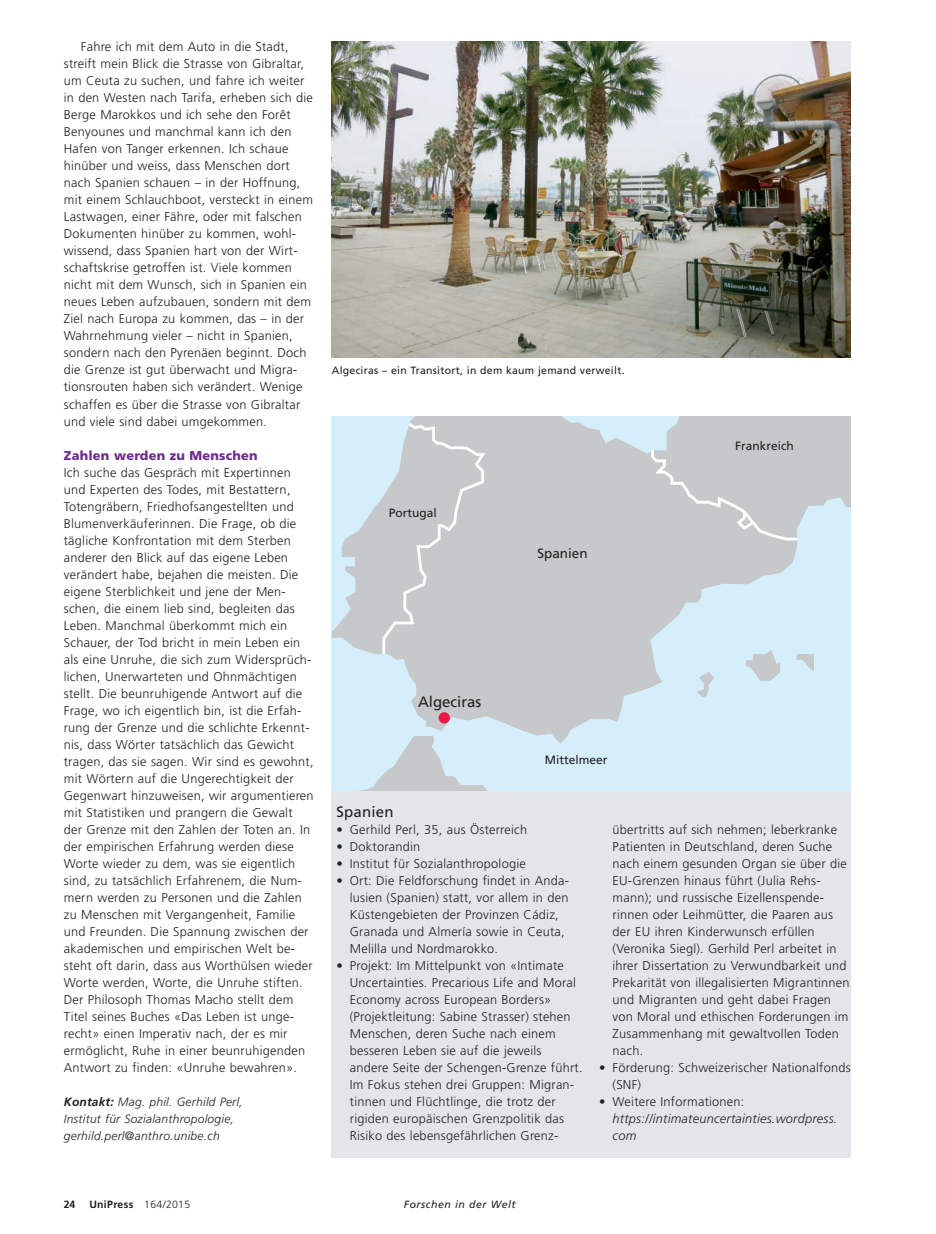
<style>
.page{position:relative;width:936px;height:1234px;background:#fff}
.page>*{position:absolute;margin:0;border:0;box-sizing:border-box;transform-origin:0 0}
.t1{font:15px "Frutiger";color:#231f20}
.t2{font:13.5px "Frutiger";color:#231f20}
.t3{font:300 12.75px/17px "Frutiger";letter-spacing:.02em;color:#231f20}
.t4{font:italic 300 12.75px/17px "Frutiger";letter-spacing:.02em;color:#231f20}
.t5{font:900 12.75px "Frutiger";letter-spacing:.015em;color:#6e2c91}
.t6{font:italic 300 12px/17px "Frutiger";letter-spacing:.02em;color:#231f20}
.t7{font:12px "Frutiger";color:#231f20}
.t8{font:10.5px "Frutiger";letter-spacing:.025em;color:#231f20}
.t9{font:700 10.5px "Frutiger";letter-spacing:.03em;color:#231f20}
.t10{font:italic 10.5px "Frutiger";letter-spacing:.05em;color:#231f20}
.s1{font-weight:700}
.s2{font-weight:300}
</style>
<div class="page">
<img style="left:332px;top:41px;width:518px;height:316px">
<div style="left:332px;top:790px;width:518px;height:367px;background:#e2e6e8"></div>
<div style="left:332px;top:416px;width:518px;height:374px;background:#d4effb"></div>
<svg style="left:332px;top:416px;width:518px;height:327px;fill:#c7c8ca"></svg>
<svg style="left:381px;top:420px;width:106px;height:236px;background:#cacccf"></svg>
<div style="left:649px;top:447px;width:150px;height:94px;background:#c7c8ca"></div>
<svg style="left:355px;top:735px;width:132px;height:55px"></svg>
<svg style="left:745px;top:649px;width:35px;height:32px"></svg>
<svg style="left:795px;top:654px;width:18px;height:17px"></svg>
<svg style="left:694px;top:671px;width:20px;height:27px"></svg>
<div style="left:438px;top:712px;width:12px;height:11px;background:#ed1748;border-radius:50%"></div>
<p class="t3" style="left:64px;top:38px;width:251px;text-indent:17px">Fahre ich mit dem Auto in die Stadt, streift mein Blick die Strasse von Gibraltar, um Ceuta zu suchen, und fahre ich weiter in den Westen nach Tarifa, erheben sich die Berge Marokkos und ich sehe den Forêt Benyounes und manchmal kann ich den Hafen von Tanger erkennen. Ich schaue hinüber und weiss, dass Menschen dort nach Spanien schauen – in der Hoffnung, mit einem Schlauchboot, versteckt in einem Lastwagen, einer Fähre, oder mit falschen Dokumenten hinüber zu kommen, wohl&shy;wissend, dass Spanien hart von der Wirt&shy;schaftskrise getroffen ist. Viele kommen nicht mit dem Wunsch, sich in Spanien ein neues Leben aufzubauen, sondern mit dem Ziel nach Europa zu kommen, das – in der Wahrnehmung vieler – nicht in Spanien, sondern nach den Pyrenäen beginnt. Doch die Grenze ist gut überwacht und Migra&shy;tionsrouten haben sich verändert. Wenige schaffen es über die Strasse von Gibraltar und viele sind dabei umgekommen.</p>
<p class="t5" style="left:64px;top:447px;width:195px">Zahlen werden zu Menschen</p>
<p class="t3" style="left:64px;top:463px;width:251px">Ich suche das Gespräch mit Expertinnen und Experten des Todes, mit Bestattern, Totengräbern, Friedhofsangestellten und Blumenverkäuferinnen. Die Frage, ob die tägliche Konfrontation mit dem Sterben anderer den Blick auf das eigene Leben verändert habe, bejahen die meisten. Die eigene Sterblichkeit und jene der Men&shy;schen, die einem lieb sind, begleiten das Leben. Manchmal überkommt mich ein Schauer, der Tod bricht in mein Leben ein als eine Unruhe, die sich zum Widersprüch&shy;lichen, Unerwarteten und Ohnmächtigen stellt. Die beunruhigende Antwort auf die Frage, wo ich eigentlich bin, ist die Erfah&shy;rung der Grenze und die schlichte Erkennt&shy;nis, dass Wörter tatsächlich das Gewicht tragen, das sie sagen. Wir sind es gewohnt, mit Wörtern auf die Ungerechtigkeit der Gegenwart hinzuweisen, wir argumentieren mit Statistiken und prangern die Gewalt der Grenze mit den Zahlen der Toten an. In der empirischen Erfahrung werden diese Worte wieder zu dem, was sie eigentlich sind, zu tatsächlich Erfahrenem, die Num&shy;mern werden zu Personen und die Zahlen zu Menschen mit Vergangenheit, Familie und Freunden. Die Spannung zwischen der akademischen und empirischen Welt be&shy;steht oft darin, dass aus Worthülsen wieder Worte werden, Worte, die Unruhe stiften.<br>Der Philosoph Thomas Macho stellt dem Titel seines Buches «Das Leben ist unge&shy;recht» einen Imperativ nach, der es mir ermöglicht, Ruhe in einer beunruhigenden Antwort zu finden: «Unruhe bewahren».</p>
<p class="t6" style="left:64px;top:1093px;width:180px"><span class="s1">Kontakt:</span> Mag. phil. Gerhild Perl,<br>Institut für Sozialanthropologie, gerhild.perl@anthro.unibe.ch</p>
<p class="t8" style="left:332px;top:364px;width:294px">Algeciras – ein Transitort, in dem kaum jemand verweilt.</p>
<p class="t7" style="left:389px;top:506px;width:50px">Portugal</p>
<p class="t1" style="left:418px;top:692px;width:65px">Algeciras</p>
<p class="t2" style="left:537px;top:545px;width:52px">Spanien</p>
<p class="t7" style="left:544px;top:752px;width:64px">Mittelmeer</p>
<p class="t7" style="left:735px;top:439px;width:60px">Frankreich</p>
<p class="t1" style="left:336px;top:802px;width:59px">Spanien</p>
<p class="t3" style="left:336px;top:820px;width:192px">• Gerhild Perl, 35, aus Österreich</p>
<p class="t3" style="left:336px;top:837px;width:85px">• Doktorandin</p>
<p class="t3" style="left:336px;top:854px;width:191px">• Institut für Sozialanthropologie</p>
<p class="t3" style="left:350px;top:872px;width:221px;text-indent:-14px">• Ort: Die Feldforschung findet in Anda&shy;lusien (Spanien) statt, vor allem in den Küstengebieten der Provinzen Cádiz, Granada und Almería sowie in Ceuta, Melilla und Nordmarokko.</p>
<p class="t3" style="left:350px;top:957px;width:234px;text-indent:-14px">• Projekt: Im Mittelpunkt von «Intimate Uncertainties. Precarious Life and Moral Economy across European Borders» (Projektleitung: Sabine Strasser) stehen Menschen, deren Suche nach einem besseren Leben sie auf die jeweils andere Seite der Schengen-Grenze führt.<br>Im Fokus stehen drei Gruppen: Migran&shy;tinnen und Flüchtlinge, die trotz der rigiden europäischen Grenzpolitik das Risiko des lebensgefährlichen Grenz-</p>
<p class="t3" style="left:612px;top:820px;width:238px">übertritts auf sich nehmen; leberkranke Patienten in Deutschland, deren Suche nach einem gesunden Organ sie über die EU-Grenzen hinaus führt (Julia Rehs&shy;mann); und russische Eizellenspende&shy;rinnen oder Leihmütter, die Paaren aus der EU ihren Kinderwunsch erfüllen (Veronika Siegl). Gerhild Perl arbeitet in ihrer Dissertation zu Verwundbarkeit und Prekarität von illegalisierten Migrantinnen und Migranten und geht dabei Fragen von Moral und ethischen Forderungen im Zusammenhang mit gewaltvollen Toden nach.</p>
<p class="t3" style="left:612px;top:1059px;width:240px;text-indent:-14px">• Förderung: Schweizerischer Nationalfonds (SNF)</p>
<p class="t3" style="left:599px;top:1093px;width:147px">• Weitere Informationen:</p>
<p class="t4" style="left:612px;top:1110px;width:226px">https://intimateuncertainties.wordpress. com</p>
<p class="t9" style="left:64px;top:1198px;width:13px">24</p>
<p class="t9" style="left:89px;top:1198px;width:102px">UniPress <span class="s2">164/2015</span></p>
<p class="t10" style="left:404px;top:1198px;width:113px">Forschen in der Welt</p>
</div>
